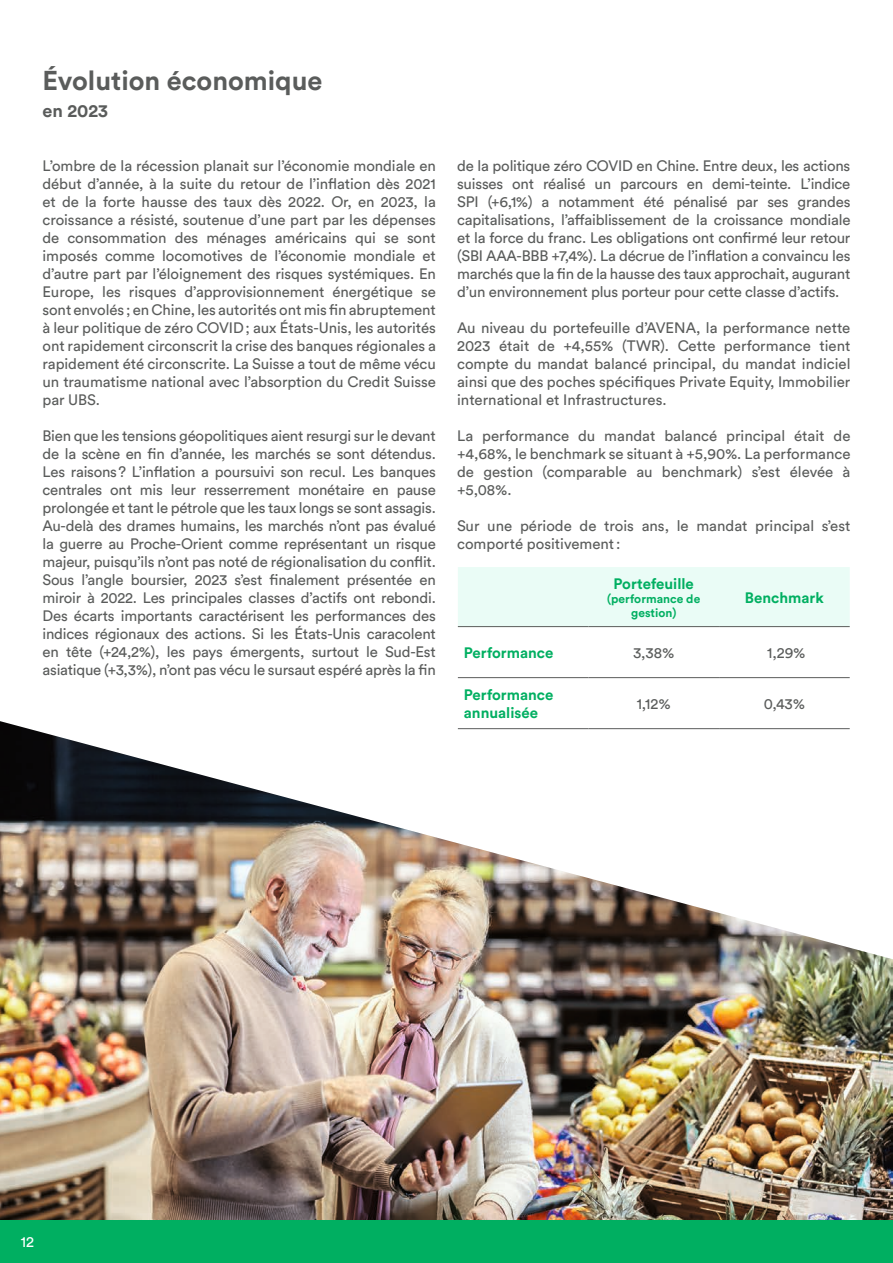
<style>
.page{position:relative;width:893px;height:1263px;background:#fff}
.page>*{position:absolute;margin:0;border:0;box-sizing:border-box;transform-origin:0 0}
.Titre{font:700 27px "Circular Std";color:#5a5c5b}
.sous-titre{font:700 18px "Circular Std";color:#5a5c5b}
.courant{font:15px/18px "Circular Std";letter-spacing:-.005em;color:#5a5c5b;text-align:justify}
.libellé_vert{font:700 15px/18px "Circular Std";color:#00af61}
.citations{font:700 15px "Circular Std";color:#00af61}
.t1{font:15px "Circular Std";color:#fff}
.citations-2{font:700 12px/14.4px "Circular Std";color:#00af61;text-align:center}
</style>
<div class="page">
<img style="left:0;top:721px;width:893px;height:499px">
<div style="left:458px;top:567px;width:392px;height:59px;background:#eafcf6"></div>
<hr style="left:458px;top:728px;width:130px;height:1px;background:#5a5c5b">
<hr style="left:588px;top:728px;width:131px;height:1px;background:#5a5c5b">
<hr style="left:719px;top:728px;width:131px;height:1px;background:#5a5c5b">
<hr style="left:458px;top:626px;width:130px;height:1px;background:#5a5c5b">
<hr style="left:588px;top:626px;width:131px;height:1px;background:#5a5c5b">
<hr style="left:719px;top:626px;width:131px;height:1px;background:#5a5c5b">
<hr style="left:458px;top:677px;width:130px;height:1px;background:#5a5c5b">
<hr style="left:588px;top:677px;width:131px;height:1px;background:#5a5c5b">
<hr style="left:719px;top:677px;width:131px;height:1px;background:#5a5c5b">
<div style="left:0;top:1220px;width:893px;height:43px;background:#00af61"></div>
<p class="Titre" style="left:43px;top:63px;width:281px">Évolution économique</p>
<p class="sous-titre" style="left:43px;top:99px;width:67px">en 2023</p>
<p class="courant" style="left:43px;top:157px;width:395px">L’ombre de la récession planait sur l’économie mondiale en début d’année, à la suite du retour de l’inflation dès 2021 et de la forte hausse des taux dès 2022. Or, en 2023, la croissance a résisté, soutenue d’une part par les dépenses de consommation des ménages américains qui se sont imposés comme locomotives de l’économie mondiale et d’autre part par l’éloignement des risques systémiques. En Europe, les risques d’approvisionnement énergétique se sont envolés ; en Chine, les autorités ont mis fin abruptement à leur politique de zéro COVID; aux États-Unis, les autorités ont rapidement circonscrit la crise des banques régionales a rapidement été circonscrite. La Suisse a tout de même vécu un traumatisme national avec l’absorption du Credit Suisse par UBS.</p>
<p class="courant" style="left:43px;top:427px;width:395px">Bien que les tensions géopolitiques aient resurgi sur le devant de la scène en fin d’année, les marchés se sont détendus.<br>Les raisons? L’inflation a poursuivi son recul. Les banques centrales ont mis leur resserrement monétaire en pause prolongée et tant le pétrole que les taux longs se sont assagis.<br>Au-delà des drames humains, les marchés n’ont pas évalué la guerre au Proche-Orient comme représentant un risque majeur, puisqu’ils n’ont pas noté de régionalisation du conflit.</p>
<p class="courant" style="left:43px;top:571px;width:395px">Sous l’angle boursier, 2023 s’est finalement présentée en miroir à 2022. Les principales classes d’actifs ont rebondi.<br>Des écarts importants caractérisent les performances des indices régionaux des actions. Si les États-Unis caracolent en tête (+24,2%), les pays émergents, surtout le Sud-Est asiatique (+3,3%), n’ont pas vécu le sursaut espéré après la fin</p>
<p class="courant" style="left:457px;top:157px;width:395px">de la politique zéro COVID en Chine. Entre deux, les actions suisses ont réalisé un parcours en demi-teinte. L’indice SPI (+6,1%) a notamment été pénalisé par ses grandes capitalisations, l’affaiblissement de la croissance mondiale et la force du franc. Les obligations ont confirmé leur retour (SBI AAA-BBB +7,4%). La décrue de l’inflation a convaincu les marchés que la fin de la hausse des taux approchait, augurant d’un environnement plus porteur pour cette classe d’actifs.</p>
<p class="courant" style="left:457px;top:319px;width:395px">Au niveau du portefeuille d’AVENA, la performance nette 2023 était de +4,55% (TWR). Cette performance tient compte du mandat balancé principal, du mandat indiciel ainsi que des poches spécifiques Private Equity, Immobilier international et Infrastructures.</p>
<p class="courant" style="left:457px;top:427px;width:395px">La performance du mandat balancé principal était de +4,68%, le benchmark se situant à +5,90%. La performance de gestion (comparable au benchmark) s’est élevée à +5,08%.</p>
<p class="courant" style="left:457px;top:517px;width:395px">Sur une période de trois ans, le mandat principal s’est comporté positivement:</p>
<p class="citations" style="left:614px;top:573px;width:82px">Portefeuille</p>
<p class="citations-2" style="left:607px;top:591px;width:95px">(performance de gestion)</p>
<p class="libellé_vert" style="left:745px;top:588px;width:80px">Benchmark</p>
<p class="libellé_vert" style="left:464px;top:644px;width:91px">Performance</p>
<p class="courant" style="left:633px;top:644px;width:43px">3,38%</p>
<p class="courant" style="left:767px;top:644px;width:40px">1,29%</p>
<p class="libellé_vert" style="left:464px;top:686px;width:91px">Performance annualisée</p>
<p class="courant" style="left:637px;top:695px;width:36px">1,12%</p>
<p class="courant" style="left:764px;top:695px;width:43px">0,43%</p>
<p class="t1" style="left:21px;top:1233px;width:15px">12</p>
</div>
